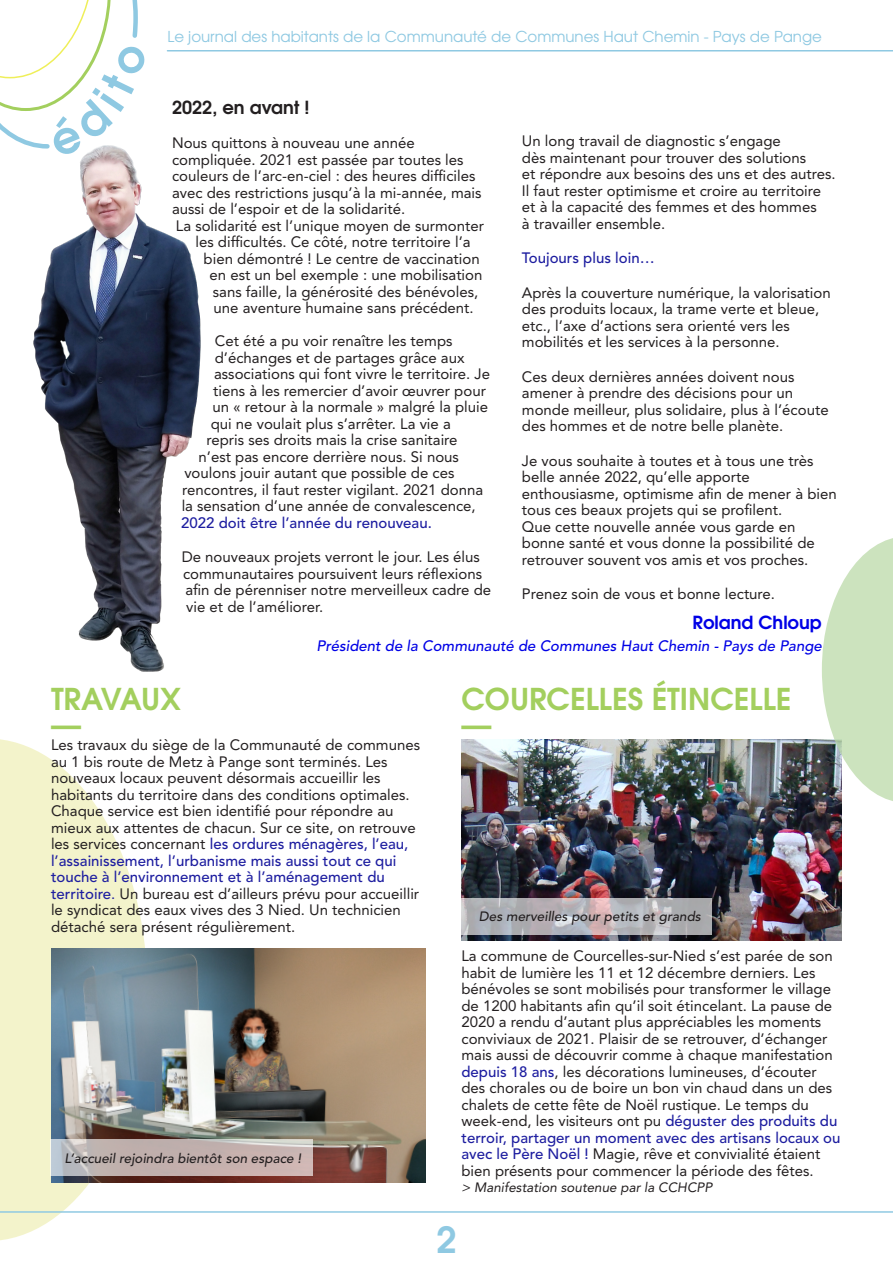
<style>
.page{position:relative;width:893px;height:1263px;background:#fff}
.page>*{position:absolute;margin:0;border:0;box-sizing:border-box;transform-origin:0 0}
.t1{font:700 36px "Te X Gyre Adventor";color:#8fc9e2}
.t2{font:700 30px/25.5px "Te X Gyre Adventor";color:#a3cf5e}
.t3{font:700 18px "Te X Gyre Adventor";color:#231f20}
.t4{font:700 18px "Te X Gyre Adventor";color:#0000e6}
.t5{font:15px/16.5px "Avenir LT Std";color:#231f20}
.t6{font:15px "Te X Gyre Adventor";color:#8fc9e2}
.t7{font:italic 500 15px "Avenir LT Std";color:#0000e6}
.t8{font:500 15px "Avenir LT Std";color:#1e1ea0}
.t9{font:italic 500 13.5px "Avenir LT Std";color:#231f20}
.t10{font:italic 13.5px "Avenir LT Std";color:#231f20}
.s1{font-weight:500;color:#1e1ea0}
.s2{color:#1e1ea0}
</style>
<div class="page">
<svg style="left:0;top:739px;width:147px;height:502px;fill:#f3f3cb"></svg>
<img style="left:461px;top:739px;width:361px;height:202px">
<img style="left:33px;top:158px;width:167px;height:513px">
<img style="left:51px;top:948px;width:375px;height:234px">
<div style="left:51px;top:1139px;width:262px;height:37px;background:#fff;opacity:.65"></div>
<div style="left:461px;top:898px;width:251px;height:36px;background:#fff;opacity:.65"></div>
<svg style="left:822px;top:538px;width:71px;height:403px"></svg>
<hr style="left:0;top:1211px;width:893px;height:2px;background:#8fc9e2">
<img style="left:892px;top:538px;width:1px;height:132px">
<hr style="left:892px;top:613px;width:1px;height:37px;background:#cce3be">
<hr style="left:167px;top:50px;width:726px;height:2px;background:#8fc9e2">
<svg style="left:0;top:0;width:138px;height:158px"></svg>
<p class="t6" style="left:167px;top:29px;width:656px">Le journal des habitants de la Communauté de Communes Haut Chemin - Pays de Pange</p>
<p class="t3" style="left:172px;top:99px;width:139px">2022, en avant !</p>
<p class="t5" style="left:172px;top:136px;width:244px">Nous quittons à nouveau une année</p>
<p class="t5" style="left:172px;top:152px;width:293px">compliquée. 2021 est passée par toutes les</p>
<p class="t5" style="left:172px;top:169px;width:305px">couleurs de l’arc-en-ciel : des heures difficiles</p>
<p class="t5" style="left:172px;top:185px;width:311px">avec des restrictions jusqu’à la mi-année, mais</p>
<p class="t5" style="left:172px;top:202px;width:235px">aussi de l’espoir et de la solidarité.</p>
<p class="t5" style="left:176px;top:218px;width:310px">La solidarité est l’unique moyen de surmonter</p>
<p class="t5" style="left:195px;top:235px;width:277px">les difficultés. Ce côté, notre territoire l’a</p>
<p class="t5" style="left:204px;top:251px;width:278px">bien démontré ! Le centre de vaccination</p>
<p class="t5" style="left:210px;top:268px;width:274px">en est un bel exemple : une mobilisation</p>
<p class="t5" style="left:213px;top:284px;width:267px">sans faille, la générosité des bénévoles,</p>
<p class="t5" style="left:214px;top:301px;width:262px">une aventure humaine sans précédent.</p>
<p class="t5" style="left:215px;top:334px;width:239px">Cet été a pu voir renaître les temps</p>
<p class="t5" style="left:215px;top:350px;width:251px">d’échanges et de partages grâce aux</p>
<p class="t5" style="left:214px;top:367px;width:278px">associations qui font vivre le territoire. Je</p>
<p class="t5" style="left:213px;top:383px;width:274px">tiens à les remercier d’avoir œuvrer pour</p>
<p class="t5" style="left:212px;top:400px;width:277px">un « retour à la normale » malgré la pluie</p>
<p class="t5" style="left:211px;top:416px;width:242px">qui ne voulait plus s’arrêter. La vie a</p>
<p class="t5" style="left:206px;top:433px;width:253px">repris ses droits mais la crise sanitaire</p>
<p class="t5" style="left:198px;top:449px;width:262px">n’est pas encore derrière nous. Si nous</p>
<p class="t5" style="left:184px;top:466px;width:272px">voulons jouir autant que possible de ces</p>
<p class="t5" style="left:182px;top:482px;width:303px">rencontres, il faut rester vigilant. 2021 donna</p>
<p class="t5" style="left:182px;top:499px;width:296px">la sensation d’une année de convalescence,</p>
<p class="t8" style="left:181px;top:516px;width:252px">2022 doit être l’année du renouveau.</p>
<p class="t5" style="left:182px;top:550px;width:311px">De nouveaux projets verront le jour. Les élus communautaires poursuivent leurs réflexions afin de pérenniser notre merveilleux cadre de vie et de l’améliorer.</p>
<p class="t5" style="left:522px;top:134px;width:315px">Un long travail de diagnostic s’engage<br>dès maintenant pour trouver des solutions<br>et répondre aux besoins des uns et des autres.<br>Il faut rester optimisme et croire au territoire et à la capacité des femmes et des hommes<br>à travailler ensemble.</p>
<p class="t8" style="left:522px;top:252px;width:134px">Toujours plus loin…</p>
<p class="t5" style="left:522px;top:285px;width:310px">Après la couverture numérique, la valorisation des produits locaux, la trame verte et bleue, etc., l’axe d’actions sera orienté vers les mobilités et les services à la personne.</p>
<p class="t5" style="left:522px;top:369px;width:308px">Ces deux dernières années doivent nous amener à prendre des décisions pour un monde meilleur, plus solidaire, plus à l’écoute des hommes et de notre belle planète.</p>
<p class="t5" style="left:522px;top:453px;width:316px">Je vous souhaite à toutes et à tous une très belle année 2022, qu’elle apporte enthousiasme, optimisme afin de mener à bien tous ces beaux projets qui se profilent.<br>Que cette nouvelle année vous garde en bonne santé et vous donne la possibilité de retrouver souvent vos amis et vos proches.</p>
<p class="t5" style="left:522px;top:587px;width:255px">Prenez soin de vous et bonne lecture.</p>
<p class="t4" style="left:693px;top:614px;width:131px">Roland Chloup</p>
<p class="t7" style="left:317px;top:640px;width:507px">Président de la Communauté de Communes Haut Chemin - Pays de Pange</p>
<h2 class="t2" style="left:51px;top:688px;width:131px">TRAVAUX —</h2>
<h2 class="t2" style="left:461px;top:688px;width:332px">COURCELLES ÉTINCELLE —</h2>
<p class="t5" style="left:51px;top:738px;width:371px">Les travaux du siège de la Communauté de communes au 1 bis route de Metz à Pange sont terminés. Les nouveaux locaux peuvent désormais accueillir les habitants du territoire dans des conditions optimales.<br>Chaque service est bien identifié pour répondre au mieux aux attentes de chacun. Sur ce site, on retrouve les services concernant <span class="s1">les ordures ménagères, l’eau, l’assainissement, l’urbanisme mais aussi tout ce qui touche à l’environnement et à l’aménagement du territoire</span><span class="s2">.</span> Un bureau est d’ailleurs prévu pour accueillir le syndicat des eaux vives des 3 Nied. Un technicien détaché sera présent régulièrement.</p>
<p class="t9" style="left:65px;top:1152px;width:238px">L’accueil rejoindra bientôt son espace !</p>
<p class="t9" style="left:479px;top:911px;width:223px">Des merveilles pour petits et grands</p>
<p class="t5" style="left:461px;top:949px;width:381px">La commune de Courcelles-sur-Nied s’est parée de son habit de lumière les 11 et 12 décembre derniers. Les bénévoles se sont mobilisés pour transformer le village de 1200 habitants afin qu’il soit étincelant. La pause de 2020 a rendu d’autant plus appréciables les moments conviviaux de 2021. Plaisir de se retrouver, d’échanger mais aussi de découvrir comme à chaque manifestation <span class="s1">depuis 18 ans</span>, les décorations lumineuses, d’écouter des chorales ou de boire un bon vin chaud dans un des chalets de cette fête de Noël rustique. Le temps du week-end, les visiteurs ont pu <span class="s1">déguster des produits du terroir, partager un moment avec des artisans locaux ou avec le Père Noël !</span> Magie, rêve et convivialité étaient bien présents pour commencer la période des fêtes.</p>
<p class="t10" style="left:461px;top:1182px;width:253px">&gt; Manifestation soutenue par la CCHCPP</p>
<h1 class="t1" style="left:436px;top:1223px;width:22px">2</h1>
</div>
